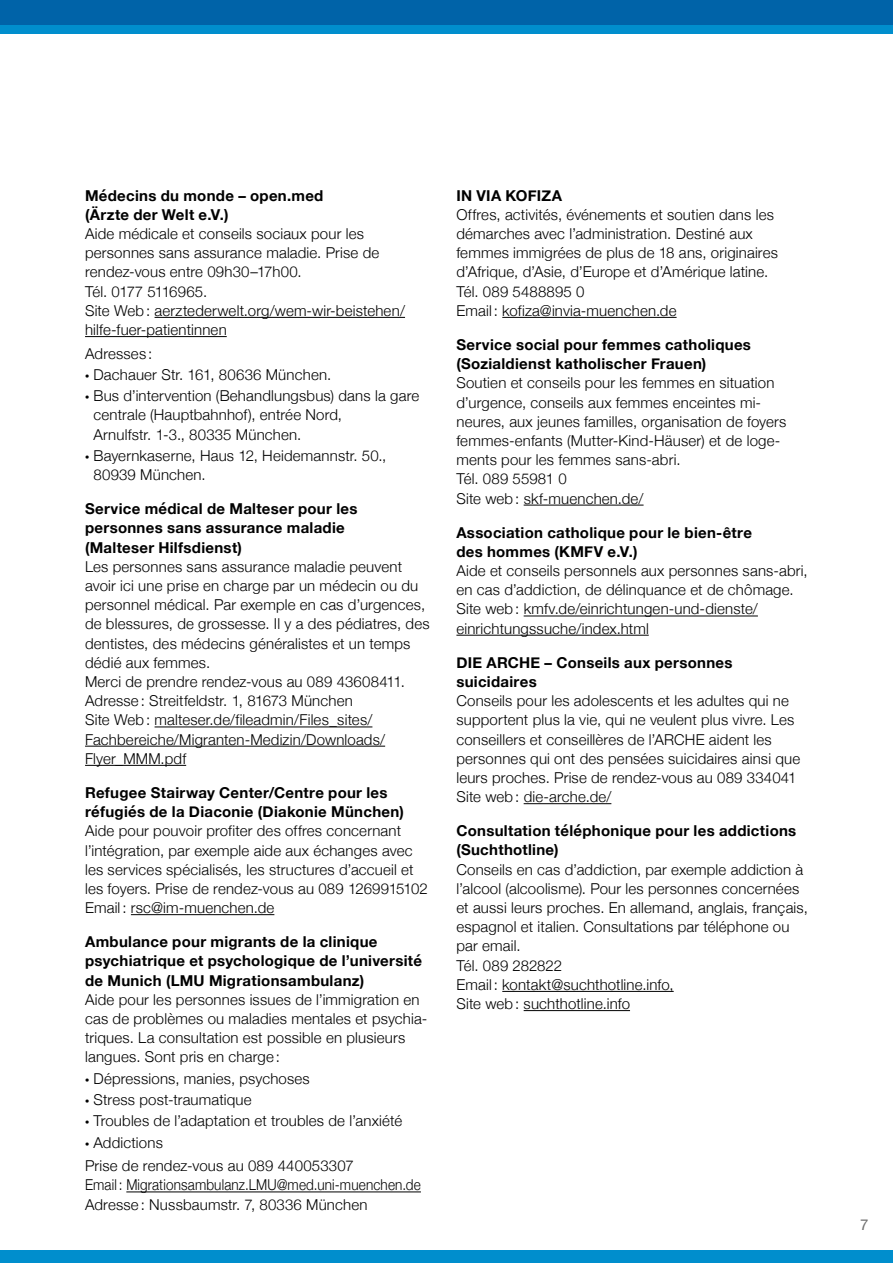
<style>
.page{position:relative;width:893px;height:1263px;background:#fff}
.page>*{position:absolute;margin:0;border:0;box-sizing:border-box;transform-origin:0 0}
.t1{font:300 15px/19.2px "Helvetica Neue";letter-spacing:.01em;color:#000}
.t2{font:700 15px/19.2px "Helvetica Neue";letter-spacing:.02em;color:#000}
.t3{font:300 15px/19.2px "Helvetica Neue";letter-spacing:.01em;color:#000;scale:.9 1}
.t4{font:15px "Helvetica Neue";color:#6f6f6e}
.s1{font-family:"Myriad Pro";font-weight:400}
</style>
<div class="page">
<div style="left:0;top:0;width:893px;height:26px;background:#0063a8"></div>
<div style="left:0;top:1250px;width:893px;height:13px;background:#008ecd"></div>
<div style="left:0;top:26px;width:893px;height:8px;background:#008ecd"></div>
<hr style="left:155px;top:317px;width:250px;height:1px;background:#000">
<hr style="left:85px;top:336px;width:142px;height:1px;background:#000">
<hr style="left:155px;top:726px;width:217px;height:1px;background:#000">
<hr style="left:85px;top:746px;width:300px;height:1px;background:#000">
<hr style="left:85px;top:765px;width:101px;height:1px;background:#000">
<hr style="left:131px;top:914px;width:143px;height:1px;background:#000">
<hr style="left:126px;top:1191px;width:295px;height:1px;background:#000">
<hr style="left:502px;top:317px;width:175px;height:1px;background:#000">
<hr style="left:524px;top:505px;width:120px;height:1px;background:#000">
<hr style="left:524px;top:616px;width:234px;height:1px;background:#000">
<hr style="left:456px;top:635px;width:193px;height:1px;background:#000">
<hr style="left:524px;top:803px;width:87px;height:1px;background:#000">
<hr style="left:502px;top:991px;width:172px;height:1px;background:#000">
<hr style="left:524px;top:1010px;width:106px;height:1px;background:#000">
<p class="t2" style="left:85px;top:186px;width:240px">Médecins du monde – open.med (Ärzte der Welt e.V.)</p>
<p class="t1" style="left:85px;top:223px;width:321px">Aide médicale et conseils sociaux pour les personnes sans assurance maladie. Prise de rendez-vous entre 09h30–17h00.<br>Tél. 0177 5116965.<br>Site Web: aerztederwelt.org/wem-wir-beistehen/ hilfe-fuer-patientinnen</p>
<p class="t1" style="left:85px;top:342px;width:69px">Adresses :</p>
<p class="t1" style="left:85px;top:364px;width:248px"><span class="s1">•</span> Dachauer Str. 161, 80636 München.</p>
<p class="t1" style="left:94px;top:385px;width:327px;text-indent:-9px"><span class="s1">•</span> Bus d’intervention (Behandlungsbus) dans la gare centrale (Hauptbahnhof), entrée Nord,<br>Arnulfstr. 1-3., 80335 München.</p>
<p class="t1" style="left:94px;top:445px;width:294px;text-indent:-9px"><span class="s1">•</span> Bayernkaserne, Haus 12, Heidemannstr. 50.,<br>80939 München.</p>
<p class="t2" style="left:85px;top:500px;width:274px">Service médical de Malteser pour les personnes sans assurance maladie (Malteser Hilfsdienst)</p>
<p class="t1" style="left:85px;top:556px;width:346px">Les personnes sans assurance maladie peuvent avoir ici une prise en charge par un médecin ou du personnel médical. Par exemple en cas d’urgences, de blessures, de grossesse. Il y a des pédiatres, des dentistes, des médecins généralistes et un temps dédié aux femmes.<br>Merci de prendre rendez-vous au 089 43608411.<br>Adresse : Streitfeldstr. 1, 81673 München<br>Site Web: malteser.de/fileadmin/Files_sites/ Fachbereiche/Migranten-Medizin/Downloads/ Flyer_MMM.pdf</p>
<p class="t2" style="left:85px;top:783px;width:320px">Refugee Stairway Center/Centre pour les réfugiés de la Diaconie (Diakonie München)</p>
<p class="t1" style="left:85px;top:820px;width:344px">Aide pour pouvoir profiter des offres concernant l’intégration, par exemple aide aux échanges avec les services spécialisés, les structures d’accueil et les foyers. Prise de rendez-vous au 089 1269915102<br>Email: rsc@im-muenchen.de</p>
<p class="t2" style="left:85px;top:933px;width:338px">Ambulance pour migrants de la clinique psychiatrique et psychologique de l’université de Munich (LMU Migrationsambulanz)</p>
<p class="t1" style="left:85px;top:989px;width:344px">Aide pour les personnes issues de l’immigration en cas de problèmes ou maladies mentales et psychia&shy;triques. La consultation est possible en plusieurs langues. Sont pris en charge :</p>
<p class="t1" style="left:85px;top:1068px;width:226px"><span class="s1">•</span> Dépressions, manies, psychoses</p>
<p class="t1" style="left:85px;top:1089px;width:168px"><span class="s1">•</span> Stress post-traumatique</p>
<p class="t1" style="left:85px;top:1110px;width:319px"><span class="s1">•</span> Troubles de l’adaptation et troubles de l’anxiété</p>
<p class="t1" style="left:85px;top:1130px;width:270px;line-height:23.4px"><span class="s1">•</span> Addictions<br>Prise de rendez-vous au 089 440053307</p>
<p class="t3" style="left:85px;top:1174px;width:375px">Email: Migrationsambulanz.LMU@med.uni-muenchen.de<br>Adresse : Nussbaumstr. 7, 80336 München</p>
<p class="t2" style="left:456px;top:186px;width:107px">IN VIA KOFIZA</p>
<p class="t1" style="left:456px;top:204px;width:323px">Offres, activités, événements et soutien dans les démarches avec l’administration. Destiné aux femmes immigrées de plus de 18 ans, originaires d’Afrique, d’Asie, d’Europe et d’Amérique latine.<br>Tél. 089 5488895 0<br>Email: kofiza@invia-muenchen.de</p>
<p class="t2" style="left:456px;top:335px;width:296px">Service social pour femmes catholiques (Sozialdienst katholischer Frauen)</p>
<p class="t1" style="left:456px;top:372px;width:331px">Soutien et conseils pour les femmes en situation d’urgence, conseils aux femmes enceintes mi&shy;neures, aux jeunes familles, organisation de foyers femmes-enfants (Mutter-Kind-Häuser) et de loge&shy;ments pour les femmes sans-abri.<br>Tél. 089 55981 0<br>Site web: skf-muenchen.de/</p>
<p class="t2" style="left:456px;top:523px;width:297px">Association catholique pour le bien-être des hommes (KMFV e.V.)</p>
<p class="t1" style="left:456px;top:560px;width:353px">Aide et conseils personnels aux personnes sans-abri, en cas d’addiction, de délinquance et de chômage.<br>Site web: kmfv.de/einrichtungen-und-dienste/ einrichtungssuche/index.html</p>
<p class="t2" style="left:456px;top:653px;width:278px">DIE ARCHE – Conseils aux personnes suicidaires</p>
<p class="t1" style="left:456px;top:690px;width:345px">Conseils pour les adolescents et les adultes qui ne supportent plus la vie, qui ne veulent plus vivre. Les conseillers et conseillères de l’ARCHE aident les personnes qui ont des pensées suicidaires ainsi que leurs proches. Prise de rendez-vous au 089 334041<br>Site web: die-arche.de/</p>
<p class="t2" style="left:456px;top:822px;width:341px">Consultation téléphonique pour les addictions (Suchthotline)</p>
<p class="t1" style="left:456px;top:859px;width:353px">Conseils en cas d’addiction, par exemple addiction à l’alcool (alcoolisme). Pour les personnes concernées et aussi leurs proches. En allemand, anglais, français, espagnol et italien. Consultations par téléphone ou par email.<br>Tél. 089 282822<br>Email: kontakt@suchthotline.info,<br>Site web: suchthotline.info</p>
<p class="t4" style="left:860px;top:1216px;width:10px">7</p>
</div>
